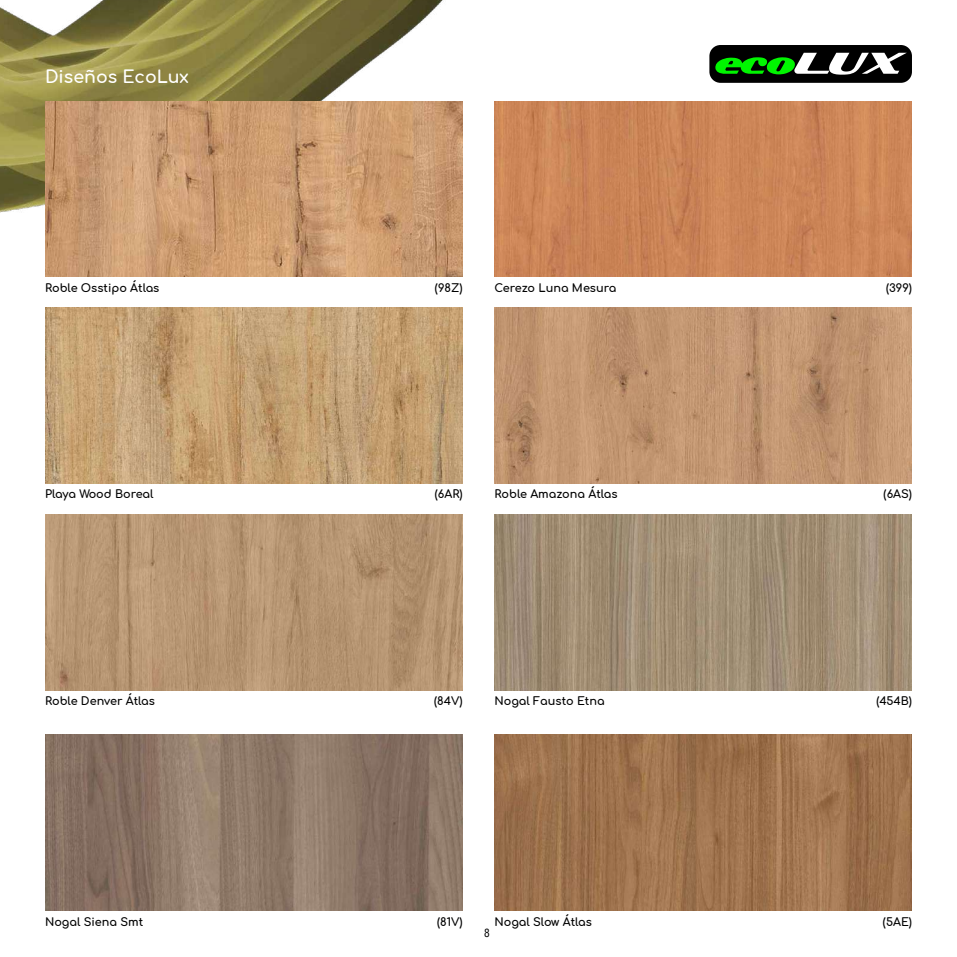
<style>
.page{position:relative;width:957px;height:957px;background:#fff}
.page>*{position:absolute;margin:0;border:0;box-sizing:border-box;transform-origin:0 0}
.t1{font:700 17.38px "Comfortaa";color:#fff}
.t2{font:700 11.25px "Comfortaa";color:#000}
.t3{font:condensed 11.25px "Helvetica CE";color:#000}
</style>
<div class="page">
<img style="left:494px;top:101px;width:418px;height:175px">
<img style="left:0;top:0;width:552px;height:240px">
<img style="left:494px;top:514px;width:418px;height:176px">
<img style="left:494px;top:735px;width:418px;height:175px">
<img style="left:45px;top:735px;width:417px;height:175px">
<div style="left:709px;top:45px;width:203px;height:38px;background:#000;border-radius:11px"></div>
<svg style="left:715px;top:53px;width:191px;height:22px"></svg>
<img style="left:45px;top:101px;width:417px;height:175px">
<img style="left:45px;top:308px;width:417px;height:175px">
<img style="left:494px;top:308px;width:418px;height:175px">
<img style="left:45px;top:514px;width:417px;height:176px">
<h1 class="t1" style="left:45px;top:60px;width:145px">Diseños EcoLux</h1>
<p class="t2" style="left:45px;top:277px;width:116px">Roble Osstipo Átlas</p>
<p class="t2" style="left:435px;top:277px;width:29px">(98Z)</p>
<p class="t2" style="left:494px;top:277px;width:123px">Cerezo Luna Mesura</p>
<p class="t2" style="left:886px;top:277px;width:27px">(399)</p>
<p class="t2" style="left:45px;top:484px;width:110px">Playa Wood Boreal</p>
<p class="t2" style="left:435px;top:484px;width:29px">(6AR)</p>
<p class="t2" style="left:494px;top:484px;width:125px">Roble Amazona Átlas</p>
<p class="t2" style="left:883px;top:484px;width:30px">(6AS)</p>
<p class="t2" style="left:45px;top:691px;width:111px">Roble Denver Átlas</p>
<p class="t2" style="left:434px;top:691px;width:30px">(84V)</p>
<p class="t2" style="left:494px;top:691px;width:112px">Nogal Fausto Etna</p>
<p class="t2" style="left:876px;top:691px;width:37px">(454B)</p>
<p class="t2" style="left:45px;top:911px;width:100px">Nogal Siena Smt</p>
<p class="t2" style="left:437px;top:911px;width:27px">(81V)</p>
<p class="t2" style="left:494px;top:911px;width:99px">Nogal Slow Átlas</p>
<p class="t2" style="left:883px;top:911px;width:31px">(5AE)</p>
<p class="t3" style="left:484px;top:926px;width:7px">8</p>
</div>
